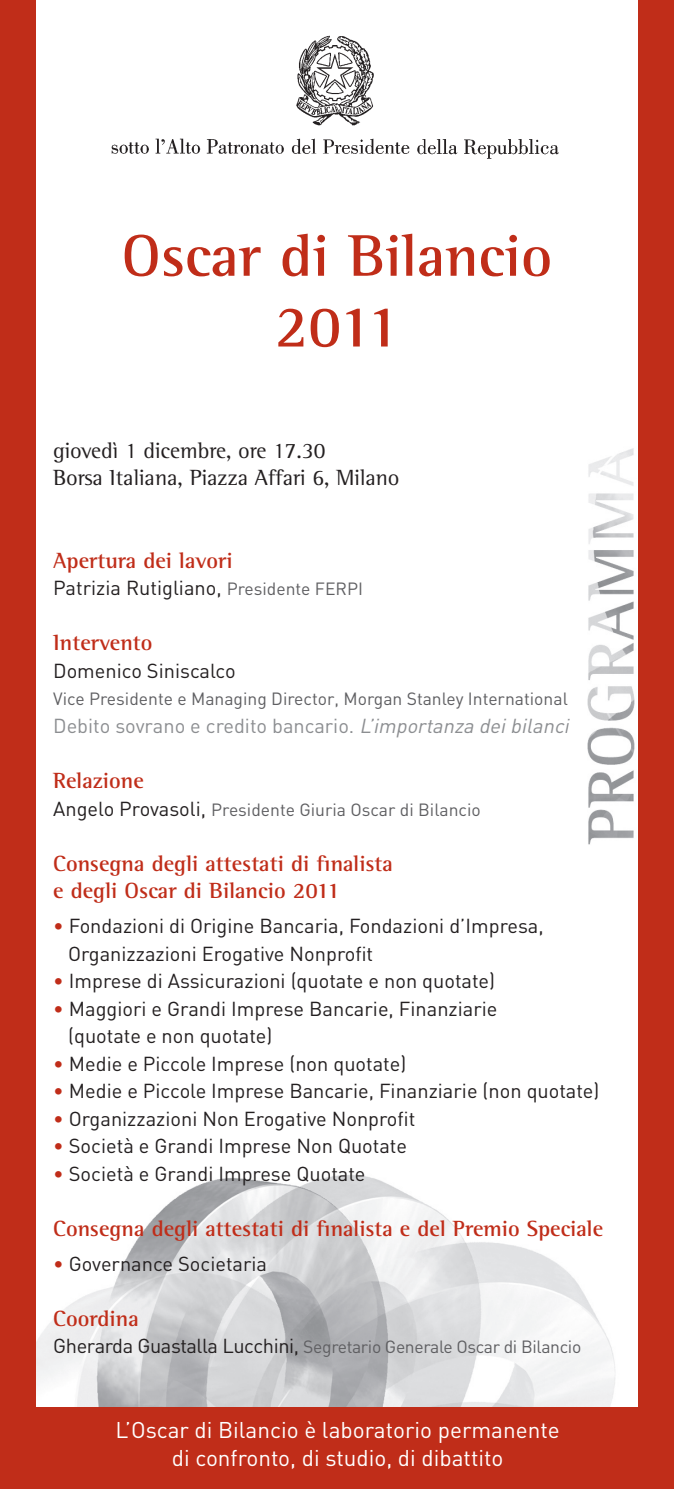
<style>
.page{position:relative;width:674px;height:1489px;background:#fff}
.page>*{position:absolute;margin:0;border:0;box-sizing:border-box;transform-origin:0 0}
.t1{font:700 60.25px/70.8px "Rotis Semi Serif";color:#c02d19;text-align:center}
.t2{font:700 22.5px/27.5px "Rotis Semi Serif";color:#c02d19}
.t3{font:22.5px/27.5px "DIN";color:#fff;text-align:center}
.t4{font:22.5px/27.5px "Rotis Semi Serif";color:#231f20}
.t5{font:20px/27.5px "DIN";color:#231f20}
.t6{font:20px "DIN";color:#8c8e91}
.t7{font:italic 20px "DIN";color:#8c8e91}
.t8{font:17.5px "DIN";color:#5f5f62}
.t9{font:17.5px "DIN";letter-spacing:-.02em;color:#5f5f62}
.s1{font-size:17.5px;color:#5f5f62}
.s2{font-style:italic}
.s3{font-size:20px;color:#231f20}
.s4{color:#c02d19}
</style>
<div class="page">
<img style="left:35px;top:1170px;width:580px;height:237px">
<div style="left:0;top:0;width:35px;height:1488px;background:#c02d19"></div>
<div style="left:638px;top:0;width:35px;height:1488px;background:#c02d19"></div>
<div style="left:28px;top:1407px;width:623px;height:81px;background:#c02d19"></div>
<img style="left:111px;top:35px;width:448px;height:124px">
<img style="left:587px;top:448px;width:48px;height:397px">
<h1 class="t1" style="left:122px;top:225px;width:432px">Oscar di Bilancio<br>2011</h1>
<p class="t4" style="left:53px;top:438px;width:348px">giovedì 1 dicembre, ore 17.30<br>Borsa Italiana, Piazza Affari 6, Milano</p>
<p class="t2" style="left:53px;top:548px;width:181px">Apertura dei lavori</p>
<p class="t5" style="left:53px;top:577px;width:311px">Patrizia Rutigliano, <span class="s1">Presidente FERPI</span></p>
<p class="t2" style="left:53px;top:631px;width:101px">Intervento</p>
<p class="t5" style="left:53px;top:659px;width:184px">Domenico Siniscalco</p>
<p class="t8" style="left:53px;top:693px;width:516px">Vice Presidente e Managing Director, Morgan Stanley International</p>
<p class="t6" style="left:53px;top:718px;width:494px">Debito sovrano e credito bancario. <span class="s2">L’importanza dei bila</span></p>
<p class="t2" style="left:53px;top:768px;width:92px">Relazione</p>
<p class="t8" style="left:53px;top:803px;width:429px"><span class="s3">Angelo Provasoli,</span> Presidente Giuria Oscar di Bilancio</p>
<p class="t2" style="left:53px;top:851px;width:341px">Consegna degli attestati di finalista e degli Oscar di Bilancio 2011</p>
<p class="t5" style="left:68px;top:914px;width:477px;text-indent:-15px"><span class="s4">•</span> Fondazioni di Origine Bancaria, Fondazioni d’Impresa,<br>Organizzazioni Erogative Nonprofit</p>
<p class="t5" style="left:53px;top:969px;width:443px"><span class="s4">•</span> Imprese di Assicurazioni (quotate e non quotate)</p>
<p class="t5" style="left:68px;top:997px;width:430px;text-indent:-15px"><span class="s4">•</span> Maggiori e Grandi Imprese Bancarie, Finanziarie (quotate e non quotate)</p>
<p class="t5" style="left:53px;top:1052px;width:354px"><span class="s4">•</span> Medie e Piccole Imprese (non quotate)</p>
<p class="t5" style="left:53px;top:1079px;width:547px"><span class="s4">•</span> Medie e Piccole Imprese Bancarie, Finanziarie (non quotate)</p>
<p class="t5" style="left:53px;top:1107px;width:363px"><span class="s4">•</span> Organizzazioni Non Erogative Nonprofit</p>
<p class="t5" style="left:53px;top:1134px;width:355px"><span class="s4">•</span> Società e Grandi Imprese Non Quotate</p>
<p class="t5" style="left:53px;top:1162px;width:313px"><span class="s4">•</span> Società e Grandi Imprese Quotate</p>
<p class="t2" style="left:53px;top:1216px;width:551px">Consegna degli attestati di finalista e del Premio Speciale</p>
<p class="t5" style="left:53px;top:1252px;width:215px"><span class="s4">•</span> Governance Societaria</p>
<p class="t2" style="left:53px;top:1306px;width:87px">Coordina</p>
<p class="t9" style="left:53px;top:1340px;width:529px"><span class="s3">Gherarda Guastalla Lucchini,</span> Segretario Generale Oscar di Bilancio</p>
<p class="t7" style="left:542px;top:718px;width:31px">nci</p>
<p class="t3" style="left:116px;top:1418px;width:445px">L’Oscar di Bilancio è laboratorio permanente di confronto, di studio, di dibattito</p>
</div>
